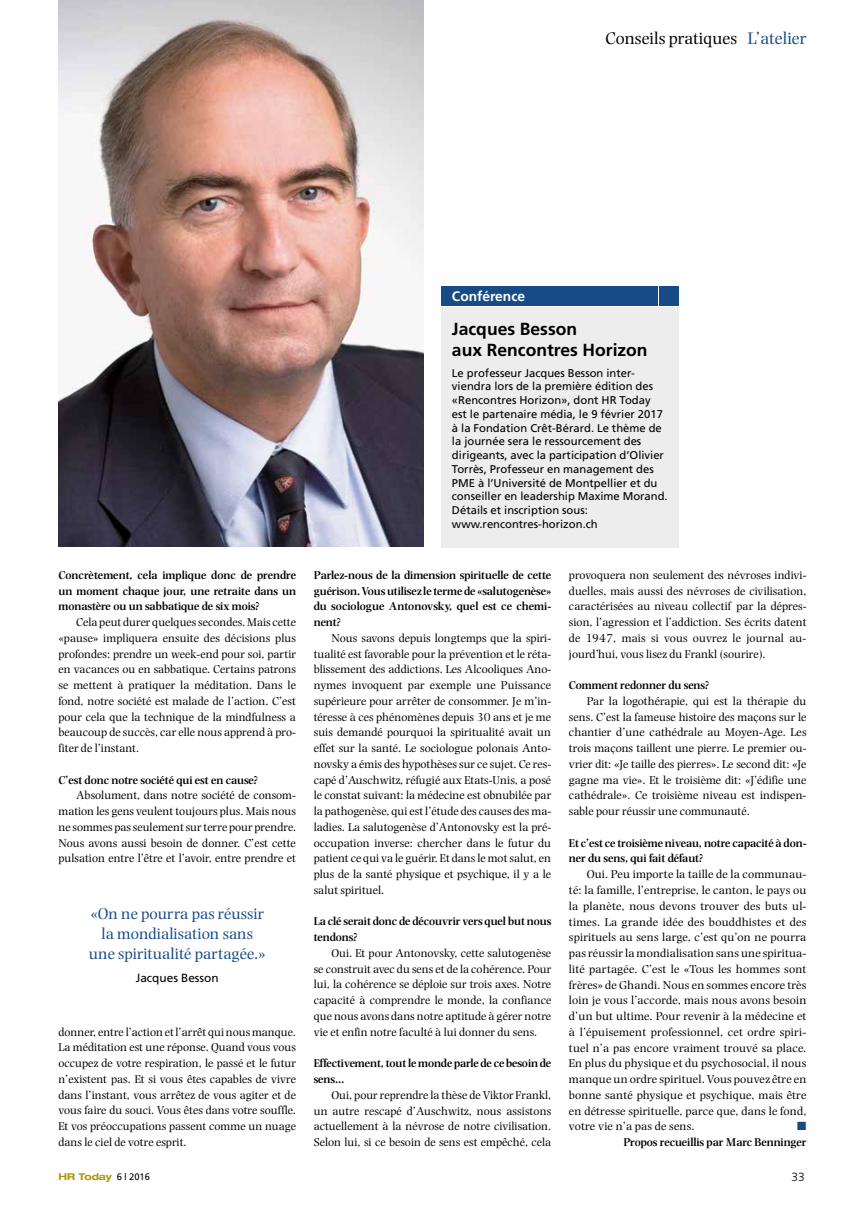
<style>
.page{position:relative;width:865px;height:1205px;background:#fff}
.page>*{position:absolute;margin:0;border:0;box-sizing:border-box;transform-origin:0 0}
.t1{font:700 17.5px/21.2px "Frutiger";color:#000}
.t2{font:17.5px "Photina";color:#000}
.t3{font:16.25px/20px "Photina";color:#174b86;text-align:center}
.t4{font:700 13.75px "Frutiger";color:#fff}
.t5{font:11.88px/15.8px "Photina";color:#000;text-align:justify}
.t6{font:600 11.88px/15.8px "Photina";color:#000}
.t7{font:11.88px "Frutiger";color:#000}
.t8{font:300 11.88px "Frutiger";color:#000}
.t9{font:11.88px "Zapf Dingbats ITC";color:#174b86}
.t10{font:11.25px/13.8px "Frutiger";color:#000}
.t11{font:700 expanded 9.38px "Helvetica Neue LT";color:#af9500}
.s1{color:#174b86}
.s2{font-family:"Frutiger";font-weight:400;font-stretch:normal;color:#000}
</style>
<div class="page">
<div style="left:441px;top:307px;width:238px;height:240px;background:#ededed"></div>
<div style="left:441px;top:286px;width:216px;height:20px;background:#174b86"></div>
<div style="left:659px;top:286px;width:20px;height:20px;background:#174b86"></div>
<img style="left:58px;top:0;width:365px;height:546px">
<h1 class="t2" style="left:605px;top:28px;width:202px">Conseils pratiques <span class="s1">L’atelier</span></h1>
<p class="t4" style="left:452px;top:288px;width:75px">Conférence</p>
<p class="t6" style="left:58px;top:567px;width:239px;text-align:justify">Concrètement, cela implique donc de prendre un moment chaque jour, une retraite dans un monastère ou un sabbatique de six mois?</p>
<p class="t5" style="left:58px;top:614px;width:239px;text-indent:18px">Cela peut durer quelques secondes. Mais cette «pause» impliquera ensuite des décisions plus profondes: prendre un week-end pour soi, partir en vacances ou en sabbatique. Certains patrons se mettent à pratiquer la méditation. Dans le fond, notre société est malade de l’action. C’est pour cela que la technique de la mindfulness a beaucoup de succès, car elle nous apprend à pro&shy;fiter de l’instant.</p>
<p class="t6" style="left:58px;top:772px;width:201px">C’est donc notre société qui est en cause?</p>
<p class="t5" style="left:58px;top:788px;width:239px;text-indent:18px">Absolument, dans notre société de consom&shy;mation les gens veulent toujours plus. Mais nous ne sommes pas seulement sur terre pour prendre.<br>Nous avons aussi besoin de donner. C’est cette pulsation entre l’être et l’avoir, entre prendre et</p>
<h2 class="t3" style="left:89px;top:904px;width:178px">«On ne pourra pas réussir la mondialisation sans une spiritualité partagée.»</h2>
<p class="t7" style="left:136px;top:970px;width:84px">Jacques Besson</p>
<p class="t5" style="left:58px;top:1024px;width:239px">donner, entre l’action et l’arrêt qui nous manque.<br>La méditation est une réponse. Quand vous vous occupez de votre respiration, le passé et le futur n’existent pas. Et si vous êtes capables de vivre dans l’instant, vous arrêtez de vous agiter et de vous faire du souci. Vous êtes dans votre souffle.<br>Et vos préoccupations passent comme un nuage dans le ciel de votre esprit.</p>
<h1 class="t1" style="left:452px;top:318px;width:197px">Jacques Besson<br>aux Rencontres Horizon</h1>
<p class="t10" style="left:452px;top:366px;width:217px">Le professeur Jacques Besson inter&shy;viendra lors de la première édition des «Rencontres Horizon», dont HR Today est le partenaire média, le 9 février 2017 à la Fondation Crêt-Bérard. Le thème de la journée sera le ressourcement des dirigeants, avec la participation d’Olivier Torrès, Professeur en management des PME à l’Université de Montpellier et du conseiller en leadership Maxime Morand.<br>Détails et inscription sous: www.rencontres-horizon.ch</p>
<p class="t6" style="left:314px;top:567px;width:239px;text-align:justify">Parlez-nous de la dimension spirituelle de cette guérison. Vous utilisez le terme de «salutogenèse» du sociologue Antonovsky, quel est ce chemi&shy;nent?</p>
<p class="t5" style="left:314px;top:630px;width:239px;text-indent:18px">Nous savons depuis longtemps que la spiri&shy;tualité est favorable pour la prévention et le réta&shy;blissement des addictions. Les Alcooliques Ano&shy;nymes invoquent par exemple une Puissance supérieure pour arrêter de consommer. Je m’in&shy;téresse à ces phénomènes depuis 30 ans et je me suis demandé pourquoi la spiritualité avait un effet sur la santé. Le sociologue polonais Anto&shy;novsky a émis des hypothèses sur ce sujet. Ce res&shy;capé d’Auschwitz, réfugié aux Etats-Unis, a posé le constat suivant: la médecine est obnubilée par la pathogenèse, qui est l’étude des causes des ma&shy;ladies. La salutogenèse d’Antonovsky est la pré&shy;occupation inverse: chercher dans le futur du patient ce qui va le guérir. Et dans le mot salut, en plus de la santé physique et psychique, il y a le salut spirituel.</p>
<p class="t6" style="left:314px;top:913px;width:239px">La clé serait donc de découvrir vers quel but nous tendons?</p>
<p class="t5" style="left:314px;top:945px;width:239px;text-indent:18px">Oui. Et pour Antonovsky, cette salutogenèse se construit avec du sens et de la cohérence. Pour lui, la cohérence se déploie sur trois axes. Notre capacité à comprendre le monde, la confiance que nous avons dans notre aptitude à gérer notre vie et enfin notre faculté à lui donner du sens.</p>
<p class="t6" style="left:314px;top:1055px;width:239px">Effectivement, tout le monde parle de ce besoin de sens…</p>
<p class="t5" style="left:314px;top:1087px;width:239px;text-indent:18px">Oui, pour reprendre la thèse de Viktor Frankl, un autre rescapé d’Auschwitz, nous assistons actuellement à la névrose de notre civilisation.<br>Selon lui, si ce besoin de sens est empêché, cela</p>
<p class="t5" style="left:569px;top:567px;width:239px">provoquera non seulement des névroses indivi&shy;duelles, mais aussi des névroses de civilisation, caractérisées au niveau collectif par la dépres&shy;sion, l’agression et l’addiction. Ses écrits datent de 1947, mais si vous ouvrez le journal au&shy;jourd’hui, vous lisez du Frankl (sourire).</p>
<p class="t6" style="left:569px;top:677px;width:141px">Comment redonner du sens?</p>
<p class="t5" style="left:569px;top:693px;width:239px;text-indent:18px">Par la logothérapie, qui est la thérapie du sens. C’est la fameuse histoire des maçons sur le chantier d’une cathédrale au Moyen-Age. Les trois maçons taillent une pierre. Le premier ou&shy;vrier dit: «Je taille des pierres». Le second dit: «Je gagne ma vie». Et le troisième dit: «J’édifie une cathédrale». Ce troisième niveau est indispen&shy;sable pour réussir une communauté.</p>
<p class="t6" style="left:569px;top:835px;width:239px">Et c’est ce troisième niveau, notre capacité à don&shy;ner du sens, qui fait défaut?</p>
<p class="t5" style="left:569px;top:866px;width:239px;text-indent:18px">Oui. Peu importe la taille de la communau&shy;té: la famille, l’entreprise, le canton, le pays ou la planète, nous devons trouver des buts ul&shy;times. La grande idée des bouddhistes et des spirituels au sens large, c’est qu’on ne pourra pas réussir la mondialisation sans une spiritua&shy;lité partagée. C’est le «Tous les hommes sont frères» de Ghandi. Nous en sommes encore très loin je vous l’accorde, mais nous avons besoin d’un but ultime. Pour revenir à la médecine et à l’épuisement professionnel, cet ordre spiri&shy;tuel n’a pas encore vraiment trouvé sa place.<br>En plus du physique et du psychosocial, il nous manque un ordre spirituel. Vous pouvez être en bonne santé physique et psychique, mais être en détresse spirituelle, parce que, dans le fond, votre vie n’a pas de sens.</p>
<p class="t9" style="left:797px;top:1120px;width:11px">■</p>
<p class="t6" style="left:623px;top:1134px;width:185px">Propos recueillis par Marc Benninger</p>
<p class="t11" style="left:58px;top:1171px;width:93px">HR Today <span class="s2">6 | 2016</span></p>
<p class="t8" style="left:791px;top:1169px;width:15px">33</p>
</div>
